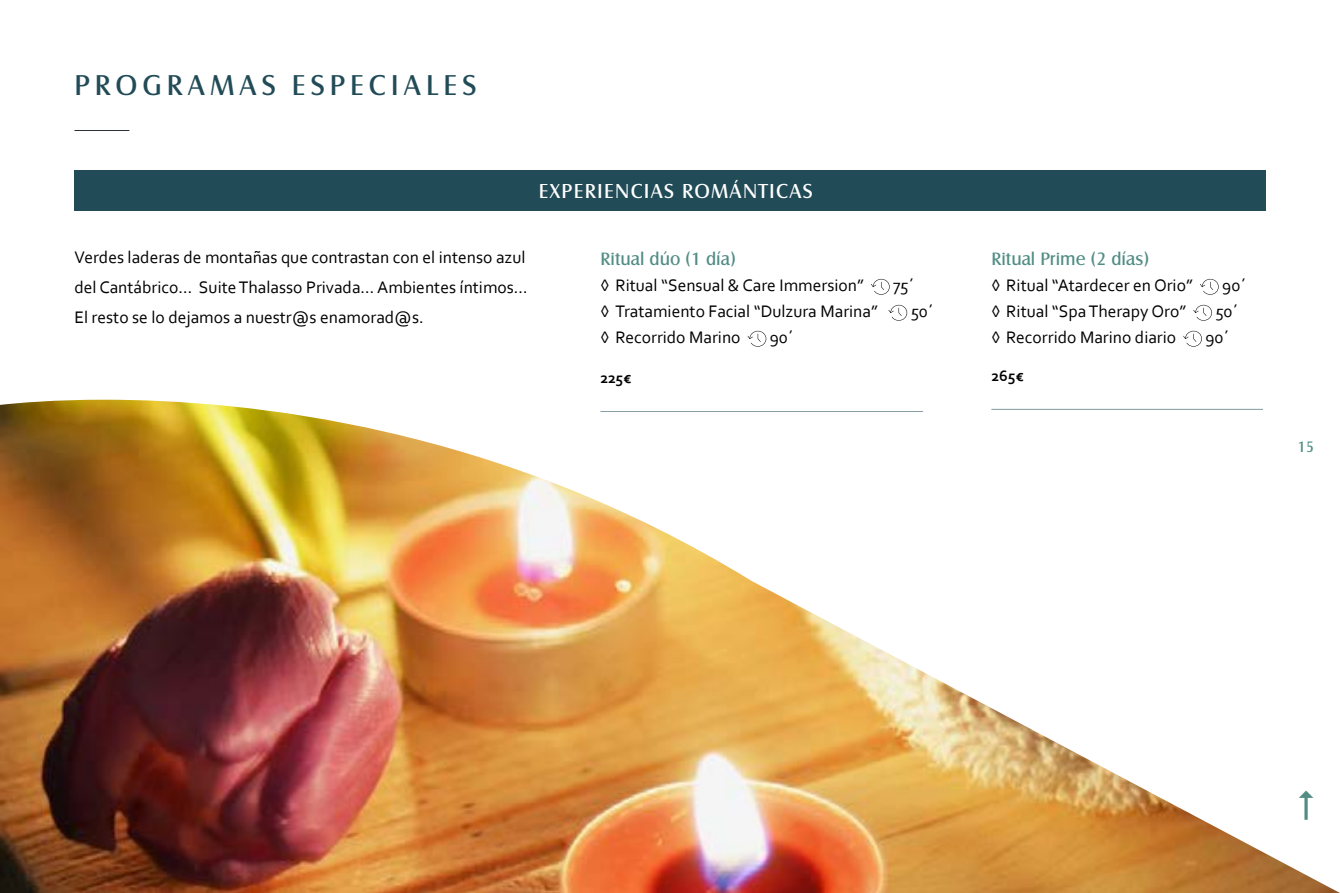
<style>
.page{position:relative;width:1340px;height:893px;background:#fff}
.page>*{position:absolute;margin:0;border:0;box-sizing:border-box;transform-origin:0 0}
.t1{font:29.75px "Castle TOT Boo";letter-spacing:.17em;color:#214b57}
.t2{font:21px "Castle TOT Boo";letter-spacing:.06em;color:#fff}
.t3{font:18.55px "Castle TOT Boo";color:#518d85}
.t4{font:17.5px/29.8px "Corbel";color:#000}
.t5{font:700 15.75px "Corbel";letter-spacing:-.015em;color:#000}
.t6{font:15.75px "Castle TOT Boo";color:#518d85}
</style>
<div class="page">
<hr style="left:74px;top:130px;width:55px;height:1px;background:#2b3338">
<div style="left:74px;top:170px;width:1191px;height:40px;background:#214b57"></div>
<img style="left:0;top:400px;width:1339px;height:493px">
<svg style="left:871px;top:279px;width:18px;height:16px"></svg>
<svg style="left:888px;top:305px;width:19px;height:16px"></svg>
<svg style="left:747px;top:331px;width:19px;height:16px"></svg>
<hr style="left:600px;top:411px;width:323px;height:1px;background:#214b57">
<svg style="left:1200px;top:279px;width:18px;height:16px"></svg>
<svg style="left:1193px;top:305px;width:18px;height:16px"></svg>
<svg style="left:1183px;top:331px;width:18px;height:16px"></svg>
<hr style="left:991px;top:409px;width:271px;height:1px;background:#214b57">
<svg style="left:1298px;top:790px;width:15px;height:30px"></svg>
<h1 class="t1" style="left:74px;top:68px;width:403px">PROGRAMAS ESPECIALES</h1>
<p class="t2" style="left:539px;top:179px;width:275px">EXPERIENCIAS ROMÁNTICAS</p>
<p class="t4" style="left:74px;top:242px;width:455px">Verdes laderas de montañas que contrastan con el intenso azul del Cantábrico… Suite Thalasso Privada… Ambientes íntimos…<br>El resto se lo dejamos a nuestr@s enamorad@s.</p>
<p class="t3" style="left:600px;top:248px;width:137px">Ritual dúo (1 día)</p>
<p class="t4" style="left:600px;top:270px;width:265px">◊ Ritual “Sensual &amp; Care Immersion”</p>
<p class="t4" style="left:893px;top:270px;width:23px">75´</p>
<p class="t4" style="left:600px;top:296px;width:279px">◊ Tratamiento Facial “Dulzura Marina”</p>
<p class="t4" style="left:910px;top:296px;width:25px">50´</p>
<p class="t4" style="left:600px;top:322px;width:142px">◊ Recorrido Marino</p>
<p class="t4" style="left:769px;top:322px;width:26px">90´</p>
<p class="t5" style="left:600px;top:368px;width:32px">225€</p>
<p class="t3" style="left:991px;top:248px;width:159px">Ritual Prime (2 días)</p>
<p class="t4" style="left:991px;top:270px;width:203px">◊ Ritual “Atardecer en Orio”</p>
<p class="t4" style="left:1222px;top:270px;width:26px">90´</p>
<p class="t4" style="left:991px;top:296px;width:196px">◊ Ritual “Spa Therapy Oro”</p>
<p class="t4" style="left:1215px;top:296px;width:25px">50´</p>
<p class="t4" style="left:991px;top:322px;width:186px">◊ Recorrido Marino diario</p>
<p class="t4" style="left:1205px;top:322px;width:26px">90´</p>
<p class="t5" style="left:991px;top:366px;width:34px">265€</p>
<p class="t6" style="left:1297px;top:438px;width:18px">15</p>
</div>
